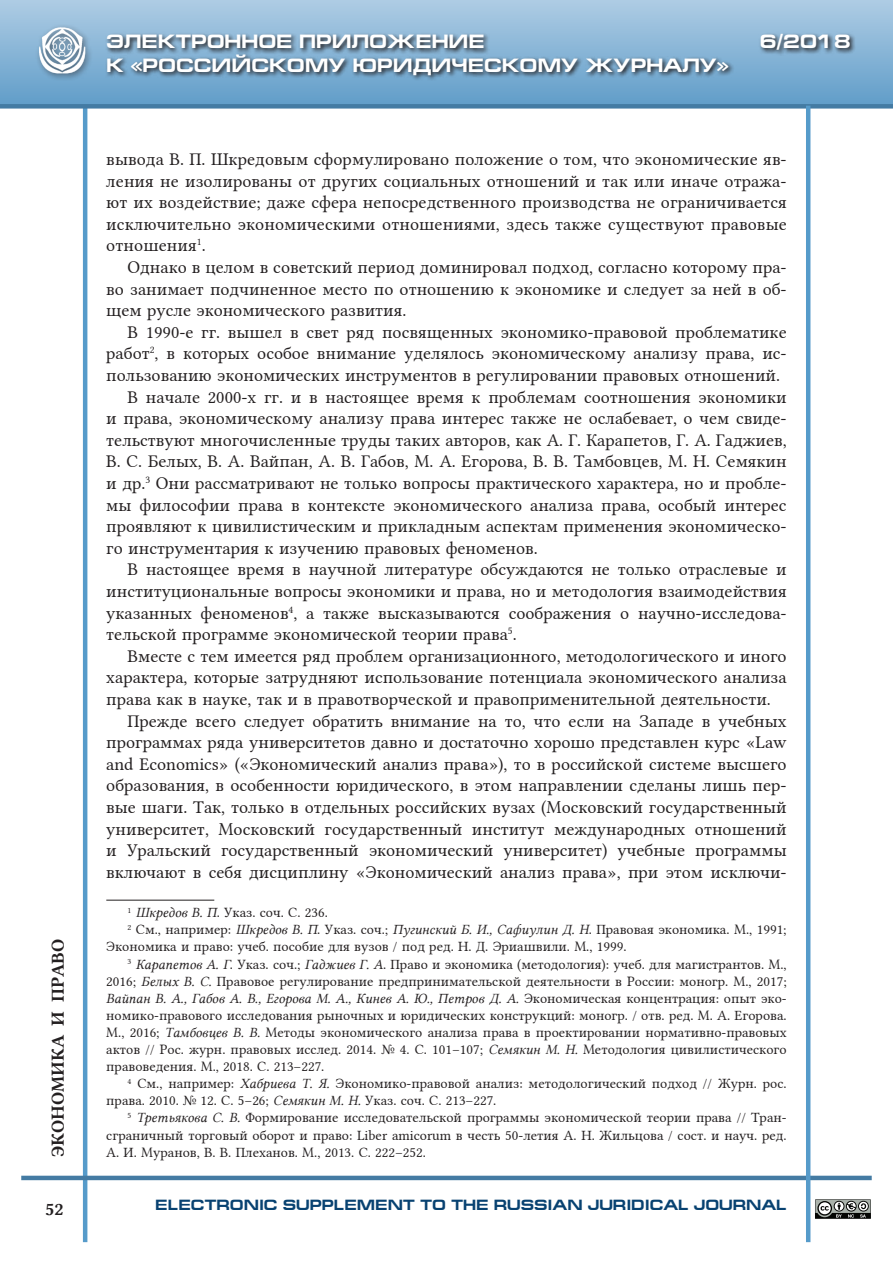
<style>
.page{position:relative;width:893px;height:1263px;background:#fff}
.page>*{position:absolute;margin:0;border:0;box-sizing:border-box;transform-origin:0 0}
.t1{font:700 19.5px "Europe Ext";color:#fff}
.Э-РЮЖ__Текст_статьи{font:18px/21.6px "Lin Libertine";color:#231f20;text-align:justify}
.t2{font:18px "Lin Libertine B";color:#231f20}
.t3{font:700 15px "Europe Ext";color:#084271}
.Э-РЮЖ__Сноска{font:14.25px/17.1px "Lin Libertine";color:#231f20}
.s1{font-family:"Lin Libertine I"}
</style>
<div class="page">
<div style="left:0;top:0;width:893px;height:106px;background:linear-gradient(to bottom,#aecce4,#619dc9)"></div>
<hr style="left:83px;top:106px;width:4px;height:1136px;background:#569bca">
<hr style="left:21px;top:1176px;width:851px;height:4px;background:#447ba3">
<div style="left:0;top:104px;width:893px;height:5px;background:#447ba3"></div>
<div style="left:35px;top:24px;width:58px;height:58px;background:#231f20;opacity:.63"></div>
<img style="left:39px;top:27px;width:49px;height:48px">
<svg style="left:105px;top:31px;width:751px;height:50px;background:#7196b2"></svg>
<hr style="left:806px;top:106px;width:4px;height:1136px;background:#569bca">
<svg style="left:815px;top:1199px;width:56px;height:20px"></svg>
<hr style="left:106px;top:900px;width:108px;height:1px;background:#231f20">
<p class="t2" style="left:46px;top:1157px;width:219px;rotate:-90deg">ЭКОНОМИКА И ПРАВО</p>
<p class="t2" style="left:45px;top:1197px;width:20px">52</p>
<p class="t1" style="left:106px;top:31px;width:380px">ЭЛЕКТРОННОЕ ПРИЛОЖЕНИЕ</p>
<p class="t1" style="left:760px;top:31px;width:92px">6/2018</p>
<p class="t1" style="left:106px;top:54px;width:624px">К «РОССИЙСКОМУ ЮРИДИЧЕСКОМУ ЖУРНАЛУ»</p>
<p class="Э-РЮЖ__Текст_статьи" style="left:106px;top:146px;width:682px">вывода В. П. Шкредовым сформулировано положение о том, что экономические яв&shy;ления не изолированы от других социальных отношений и так или иначе отража&shy;ют их воздействие; даже сфера непосредственного производства не ограничивается исключительно экономическими отношениями, здесь также существуют правовые отношения<sup>1</sup>.</p>
<p class="Э-РЮЖ__Текст_статьи" style="left:106px;top:254px;width:682px;text-indent:21px">Однако в целом в советский период доминировал подход, согласно которому пра&shy;во занимает подчиненное место по отношению к экономике и следует за ней в об&shy;щем русле экономического развития.</p>
<p class="Э-РЮЖ__Текст_статьи" style="left:106px;top:319px;width:682px;text-indent:21px">В 1990-е гг. вышел в свет ряд посвященных экономико-правовой проблематике работ<sup>2</sup>, в которых особое внимание уделялось экономическому анализу права, ис&shy;пользованию экономических инструментов в регулировании правовых отношений.</p>
<p class="Э-РЮЖ__Текст_статьи" style="left:106px;top:384px;width:682px;text-indent:21px">В начале 2000-х гг. и в настоящее время к проблемам соотношения экономики и права, экономическому анализу права интерес также не ослабевает, о чем свиде&shy;тельствуют многочисленные труды таких авторов, как А. Г. Карапетов, Г. А. Гаджиев, В. С. Белых, В. А. Вайпан, А. В. Габов, М. А. Егорова, В. В. Тамбовцев, М. Н. Семякин и др.<sup>3</sup> Они рассматривают не только вопросы практического характера, но и пробле&shy;мы философии права в контексте экономического анализа права, особый интерес проявляют к цивилистическим и прикладным аспектам применения экономическо&shy;го инструментария к изучению правовых феноменов.</p>
<p class="Э-РЮЖ__Текст_статьи" style="left:106px;top:557px;width:682px;text-indent:21px">В настоящее время в научной литературе обсуждаются не только отраслевые и институциональные вопросы экономики и права, но и методология взаимодействия указанных феноменов<sup>4</sup>, а также высказываются соображения о научно-исследова&shy;тельской программе экономической теории права<sup>5</sup>.</p>
<p class="Э-РЮЖ__Текст_статьи" style="left:106px;top:643px;width:682px;text-indent:21px">Вместе с тем имеется ряд проблем организационного, методологического и иного характера, которые затрудняют использование потенциала экономического анализа права как в науке, так и в правотворческой и правоприменительной деятельности.</p>
<p class="Э-РЮЖ__Текст_статьи" style="left:106px;top:708px;width:682px;text-indent:21px">Прежде всего следует обратить внимание на то, что если на Западе в учебных программах ряда университетов давно и достаточно хорошо представлен курс «Law and Economics» («Экономический анализ права»), то в российской системе высшего образования, в особенности юридического, в этом направлении сделаны лишь пер&shy;вые шаги. Так, только в отдельных российских вузах (Московский государственный университет, Московский государственный институт международных отношений и Уральский государственный экономический университет) учебные программы включают в себя дисциплину «Экономический анализ права», при этом исключи-</p>
<p class="Э-РЮЖ__Сноска" style="left:128px;top:902px;width:202px"><sup>1</sup> <span class="s1">Шкредов В. П</span>. Указ. соч. С. 236.</p>
<p class="Э-РЮЖ__Сноска" style="left:106px;top:919px;width:682px;text-indent:21px"><sup>2</sup> См., например: <span class="s1">Шкредов В. П</span>. Указ. соч.; <span class="s1">Пугинский Б. И., Сафиулин Д. Н</span>. Правовая экономика. М., 1991;<br>Экономика и право: учеб. пособие для вузов / под ред. Н. Д. Эриашвили. М., 1999.</p>
<p class="Э-РЮЖ__Сноска" style="left:106px;top:954px;width:682px;text-align:justify;text-indent:21px"><sup>3</sup> <span class="s1">Карапетов А. Г</span>. Указ. соч.; <span class="s1">Гаджиев Г. А</span>. Право и экономика (методология): учеб. для магистрантов. М., 2016; <span class="s1">Белых В. С.</span> Правовое регулирование предпринимательской деятельности в России: моногр. М., 2017; <span class="s1">Вайпан В. А., Габов А. В., Егорова М. А., Кинев А. Ю., Петров Д. А.</span> Экономическая концентрация: опыт эко&shy;номико-правового исследования рыночных и юридических конструкций: моногр. / отв. ред. М. А. Егорова.<br>М., 2016; <span class="s1">Тамбовцев В. В.</span> Методы экономического анализа права в проектировании нормативно-правовых актов // Рос. журн. правовых исслед. 2014. № 4. С. 101–107; <span class="s1">Семякин М. Н.</span> Методология цивилистического правоведения. М., 2018. С. 213–227.</p>
<p class="Э-РЮЖ__Сноска" style="left:106px;top:1073px;width:682px;text-indent:21px"><sup>4</sup> См., например: <span class="s1">Хабриева Т. Я.</span> Экономико-правовой анализ: методологический подход // Журн. рос. права. 2010. № 12. С. 5–26; <span class="s1">Семякин М. Н.</span> Указ. соч. С. 213–227.</p>
<p class="Э-РЮЖ__Сноска" style="left:106px;top:1108px;width:682px;text-align:justify;text-indent:21px"><sup>5</sup> <span class="s1">Третьякова С. В.</span> Формирование исследовательской программы экономической теории права // Тран&shy;сграничный торговый оборот и право: Liber amicorum в честь 50-летия А. Н. Жильцова / сост. и науч. ред.<br>А. И. Муранов, В. В. Плеханов. М., 2013. С. 222–252.</p>
<p class="t3" style="left:155px;top:1196px;width:633px">ELECTRONIC SUPPLEMENT TO THE RUSSIAN JURIDICAL JOURNAL</p>
</div>
